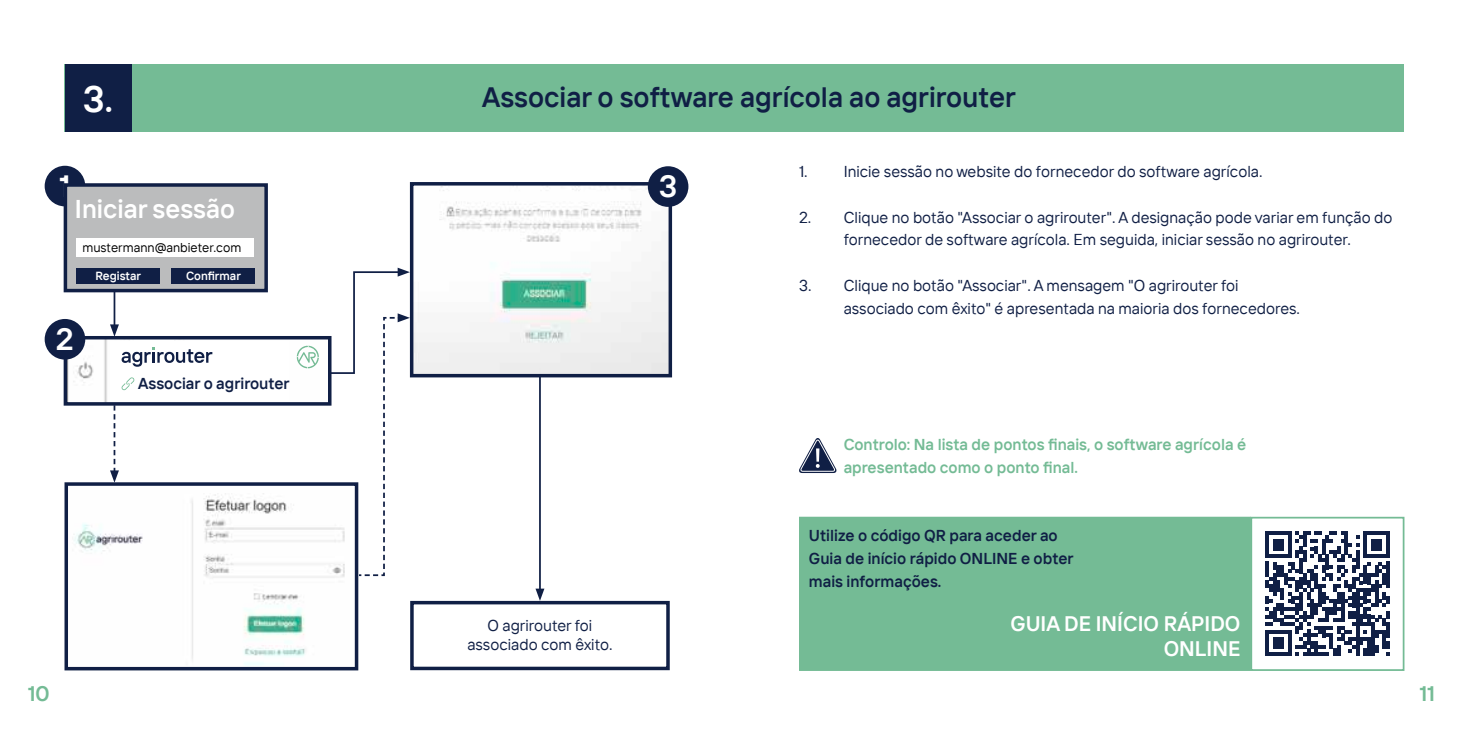
<style>
.page{position:relative;width:1469px;height:735px;background:#fff}
.page>*{position:absolute;margin:0;border:0;box-sizing:border-box;transform-origin:0 0}
.t1{font:600 36.75px "TT Interphases";color:#fff}
.t2{font:600 30.62px "TT Interphases";color:#fff}
.t3{font:600 28px "TT Interphases";color:#101f45}
.t4{font:600 25.72px "TT Interphases";color:#fff}
.t5{font:600 21px/25.2px "TT Interphases";color:#fff;text-align:right}
.t6{font:600 21px "TT Interphases";color:#74bb95}
.t7{font:15.75px/22.8px "TT Interphases";color:#101f45;text-align:center}
.t8{font:600 15.75px/22.8px "TT Interphases";color:#101f45}
.t9{font:600 15.75px/22.8px "TT Interphases";color:#74bb95}
.t10{font:12.78px "TT Interphases";color:#000}
.t11{font:600 11.72px "TT Interphases";color:#fff}
</style>
<div class="page">
<div style="left:64px;top:64px;width:1340px;height:67px;background:#74bb95"></div>
<div style="left:64px;top:64px;width:67px;height:67px;background:#101f45"></div>
<svg style="left:110px;top:405px;width:9px;height:77px"></svg>
<hr style="left:539px;top:368px;width:2px;height:223px;background:#101f45">
<svg style="left:535px;top:588px;width:9px;height:12px"></svg>
<img style="left:415px;top:187px;width:252px;height:185px">
<div style="left:410px;top:182px;width:262px;height:195px;border:4px solid #101f45"></div>
<svg style="left:328px;top:267px;width:82px;height:309px"></svg>
<hr style="left:114px;top:290px;width:1px;height:37px;background:#101f45">
<svg style="left:110px;top:324px;width:9px;height:12px"></svg>
<div style="left:45px;top:166px;width:40px;height:40px;background:#101f45;border-radius:50%"></div>
<div style="left:648px;top:166px;width:40px;height:41px;background:#101f45;border-radius:50%"></div>
<img style="left:69px;top:341px;width:241px;height:59px">
<div style="left:64px;top:336px;width:267px;height:69px;border:4px solid #101f45"></div>
<div style="left:45px;top:319px;width:40px;height:40px;background:#101f45;border-radius:50%"></div>
<svg style="left:297px;top:345px;width:22px;height:23px"></svg>
<div style="left:110px;top:341px;width:178px;height:59px;background:#fff"></div>
<div style="left:410px;top:600px;width:259px;height:69px;border:4px solid #101f45"></div>
<img style="left:73px;top:487px;width:280px;height:178px">
<div style="left:64px;top:482px;width:294px;height:188px;border:4px solid #101f45"></div>
<svg style="left:122px;top:377px;width:12px;height:13px"></svg>
<svg style="left:122px;top:347px;width:90px;height:19px"></svg>
<div style="left:799px;top:516px;width:451px;height:154px;background:#74bb95"></div>
<svg style="left:1265px;top:531px;width:124px;height:124px"></svg>
<div style="left:1250px;top:516px;width:154px;height:154px;border:2px solid #74bb95"></div>
<svg style="left:799px;top:438px;width:38px;height:35px"></svg>
<div style="left:64px;top:183px;width:204px;height:109px;background:#bbbcbd;border:4px solid #101f45"></div>
<div style="left:76px;top:238px;width:178px;height:18px;background:#fff"></div>
<div style="left:77px;top:268px;width:83px;height:16px;background:#101f45"></div>
<div style="left:172px;top:268px;width:83px;height:16px;background:#101f45"></div>
<h1 class="t1" style="left:83px;top:75px;width:31px">3.</h1>
<h3 class="t3" style="left:482px;top:79px;width:535px">Associar o software agrícola ao agrirouter</h3>
<h2 class="t2" style="left:59px;top:166px;width:13px">1</h2>
<h2 class="t2" style="left:659px;top:167px;width:20px">3</h2>
<h3 class="t4" style="left:75px;top:192px;width:161px">Iniciar sessão</h3>
<p class="t10" style="left:82px;top:239px;width:160px">mustermann@anbieter.com</p>
<h2 class="t2" style="left:56px;top:319px;width:19px">2</h2>
<p class="t11" style="left:95px;top:268px;width:47px">Registar</p>
<p class="t11" style="left:186px;top:268px;width:56px">Confirmar</p>
<p class="t8" style="left:138px;top:372px;width:153px">Associar o agrirouter</p>
<p class="t7" style="left:467px;top:615px;width:147px;line-height:18.9px">O agrirouter foi associado com êxito.</p>
<p class="t7" style="left:799px;top:160px;width:465px">1. Inicie sessão no website do fornecedor do software agrícola.</p>
<p class="t7" style="left:799px;top:205px;width:595px">2. Clique no botão "Associar o agrirouter". A designação pode variar em função do fornecedor de software agrícola. Em seguida, iniciar sessão no agrirouter.</p>
<p class="t7" style="left:843px;top:273px;width:458px;text-align:left;text-indent:-45px">3. Clique no botão "Associar". A mensagem "O agrirouter foi associado com êxito" é apresentada na maioria dos fornecedores.</p>
<p class="t9" style="left:843px;top:432px;width:404px">Controlo: Na lista de pontos finais, o software agrícola é apresentado como o ponto final.</p>
<p class="t8" style="left:809px;top:523px;width:266px">Utilize o código QR para aceder ao<br>Guia de início rápido ONLINE e obter mais informações.</p>
<h3 class="t5" style="left:1010px;top:610px;width:231px">GUIA DE INÍCIO RÁPIDO<br>ONLINE</h3>
<h3 class="t6" style="left:28px;top:680px;width:23px">10</h3>
<h3 class="t6" style="left:1419px;top:680px;width:17px">11</h3>
</div>
